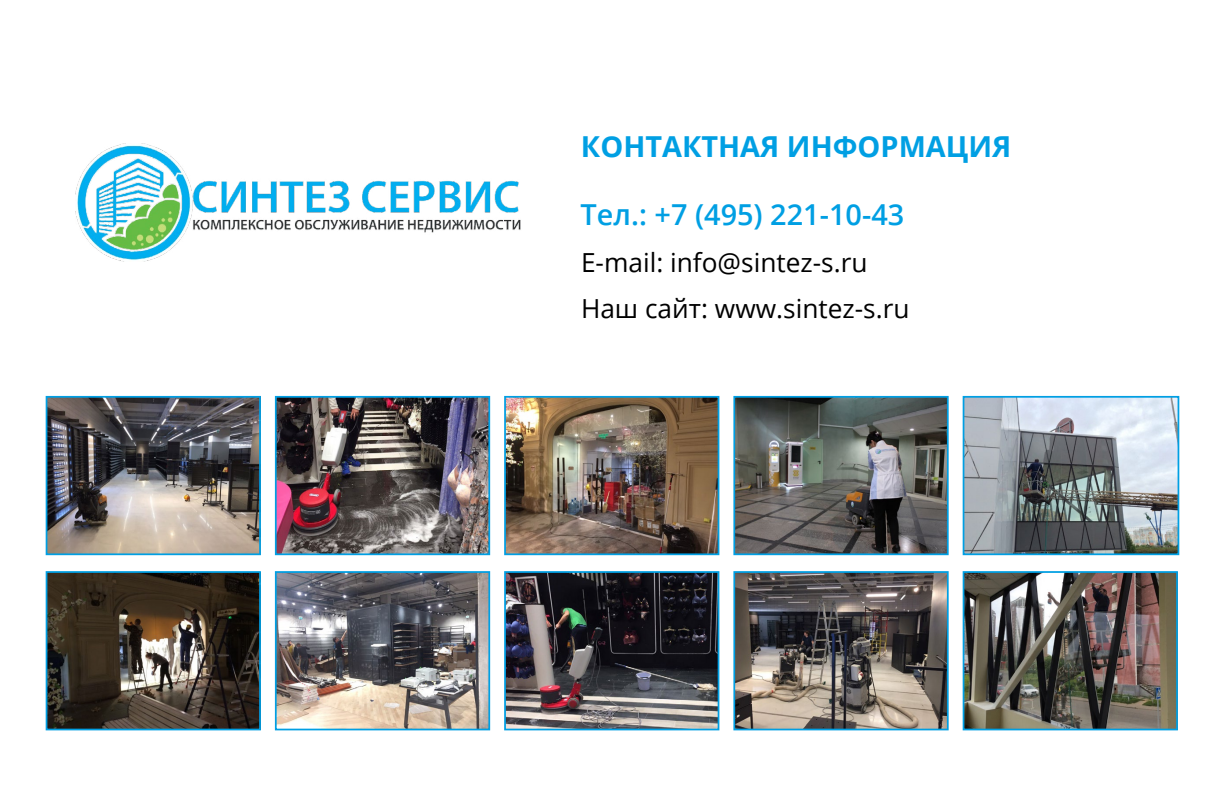
<style>
.page{position:relative;width:1225px;height:788px;background:#fff}
.page>*{position:absolute;margin:0;border:0;box-sizing:border-box;transform-origin:0 0}
.t1{font:600 28.88px "Open Sans";color:#009fe3}
.t2{font:700 28.88px "Open Sans";color:#009fe3}
.t3{font:26.25px "Open Sans";color:#000}
</style>
<div class="page">
<img style="left:736px;top:399px;width:210px;height:153px">
<div style="left:733px;top:396px;width:216px;height:159px;border:2px solid #009fe3"></div>
<img style="left:736px;top:574px;width:210px;height:153px">
<div style="left:733px;top:571px;width:216px;height:159px;border:2px solid #009fe3"></div>
<img style="left:966px;top:399px;width:210px;height:153px">
<div style="left:963px;top:396px;width:216px;height:159px;border:2px solid #009fe3"></div>
<img style="left:75px;top:144px;width:446px;height:117px">
<img style="left:49px;top:399px;width:209px;height:153px">
<div style="left:46px;top:396px;width:215px;height:159px;border:2px solid #009fe3"></div>
<img style="left:49px;top:574px;width:209px;height:153px">
<div style="left:46px;top:571px;width:215px;height:159px;border:2px solid #009fe3"></div>
<img style="left:507px;top:399px;width:209px;height:153px">
<div style="left:504px;top:396px;width:215px;height:159px;border:2px solid #009fe3"></div>
<img style="left:278px;top:399px;width:209px;height:153px">
<div style="left:275px;top:396px;width:215px;height:159px;border:2px solid #009fe3"></div>
<img style="left:278px;top:574px;width:209px;height:153px">
<div style="left:275px;top:571px;width:215px;height:159px;border:2px solid #009fe3"></div>
<img style="left:507px;top:574px;width:209px;height:153px">
<div style="left:504px;top:571px;width:215px;height:159px;border:2px solid #009fe3"></div>
<img style="left:966px;top:574px;width:209px;height:153px">
<div style="left:963px;top:571px;width:215px;height:159px;border:2px solid #009fe3"></div>
<p class="t2" style="left:581px;top:126px;width:432px">КОНТАКТНАЯ ИНФОРМАЦИЯ</p>
<p class="t1" style="left:581px;top:194px;width:325px">Тел.: +7 (495) 221-10-43</p>
<p class="t3" style="left:581px;top:244px;width:288px">E-mail: info@sintez-s.ru</p>
<p class="t3" style="left:581px;top:291px;width:330px">Наш сайт: www.sintez-s.ru</p>
</div>
